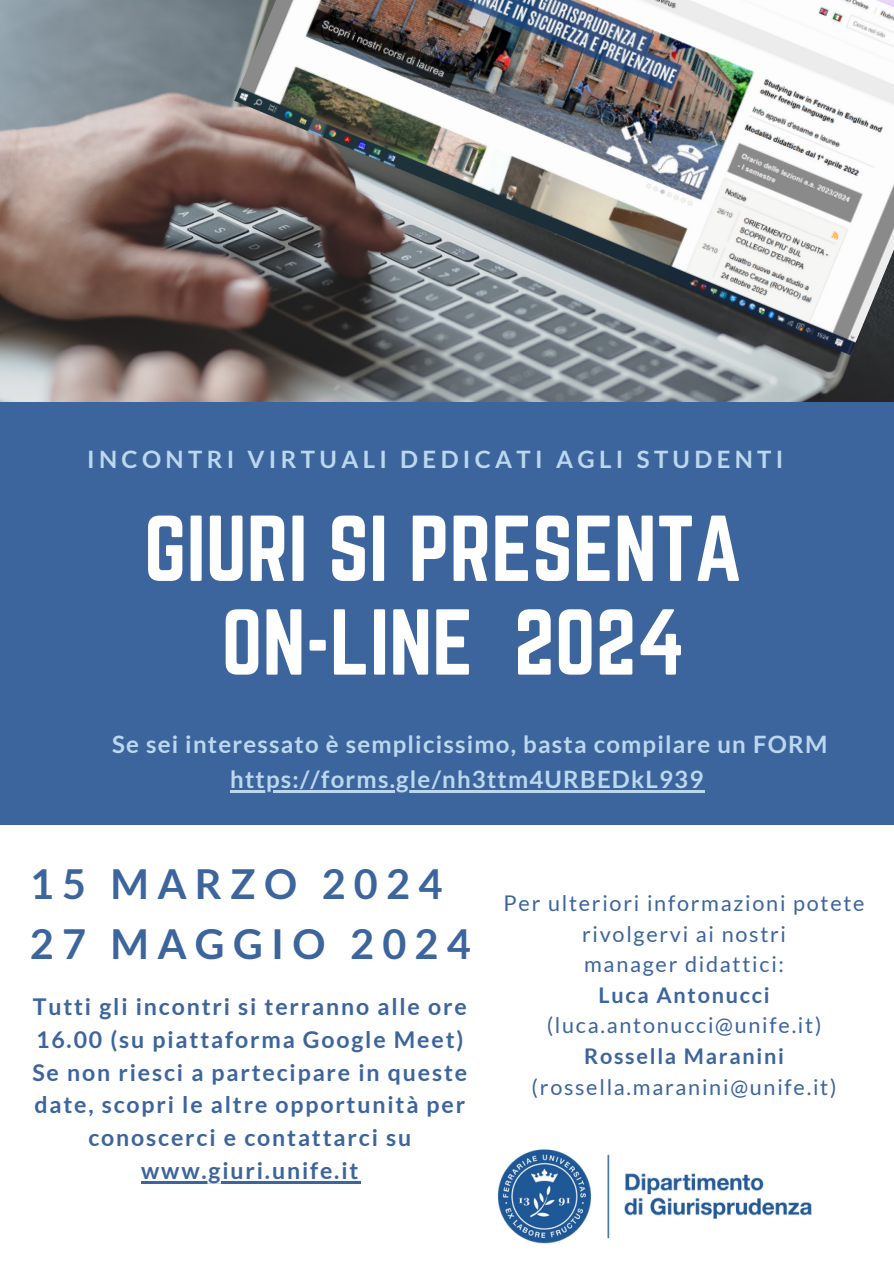
<style>
.page{position:relative;width:894px;height:1264px;background:#fff}
.page>*{position:absolute;margin:0;border:0;box-sizing:border-box;transform-origin:0 0}
.t1{font:81.6px "Norwester";color:#fff}
.t2{font:700 41.25px "Lato";letter-spacing:.2em;color:#3c649d}
.t3{font:700 24px "Lato";letter-spacing:.05em;color:#bbd8ee}
.t4{font:700 24px "Lato";letter-spacing:.18em;color:#bbd8ee}
.t5{font:700 23.1px/32.7px "Lato";letter-spacing:.08em;color:#3c649d}
.t6{font:21.6px/30.6px "Lato";letter-spacing:.08em;color:#3c649d;text-align:center}
.s1{font-weight:700}
</style>
<div class="page">
<img style="left:0;top:0;width:893px;height:402px">
<div style="left:0;top:402px;width:893px;height:422px;background:#3c649d"></div>
<img style="left:497px;top:1149px;width:315px;height:95px">
<img style="left:234px;top:0;width:659px;height:355px">
<hr style="left:230px;top:790px;width:474px;height:2px;background:#bbd8ee">
<hr style="left:141px;top:1180px;width:219px;height:3px;background:#3c649d">
<p class="t4" style="left:87px;top:444px;width:697px">INCONTRI VIRTUALI DEDICATI AGLI STUDENTI</p>
<p class="t1" style="left:144px;top:499px;width:599px">GIURI SI PRESENTA</p>
<p class="t1" style="left:221px;top:593px;width:465px">ON-LINE 2024</p>
<p class="t3" style="left:112px;top:729px;width:716px">Se sei interessato è semplicissimo, basta compilare un FORM</p>
<p class="t3" style="left:230px;top:764px;width:474px">https://forms.gle/nh3ttm4URBEDkL939</p>
<p class="t2" style="left:30px;top:858px;width:414px">15 MARZO 2024</p>
<p class="t2" style="left:30px;top:918px;width:442px">27 MAGGIO 2024</p>
<p class="t5" style="left:33px;top:990px;width:435px">Tutti gli incontri si terranno alle ore<br>16.00 (su piattaforma Google Meet)</p>
<p class="t5" style="left:32px;top:1055px;width:436px;text-align:center">Se non riesci a partecipare in queste date, scopri le altre opportunità per conoscerci e contattarci su www.giuri.unife.it</p>
<p class="t6" style="left:503px;top:887px;width:362px">Per ulteriori informazioni potete rivolgervi ai nostri</p>
<p class="t6" style="left:584px;top:948px;width:201px">manager didattici:</p>
<p class="t6" style="left:546px;top:979px;width:276px"><span class="s1">Luca Antonucci </span>(luca.antonucci@unife.it)</p>
<p class="t6" style="left:531px;top:1040px;width:306px"><span class="s1">Rossella Maranini </span>(rossella.maranini@unife.it)</p>
</div>
